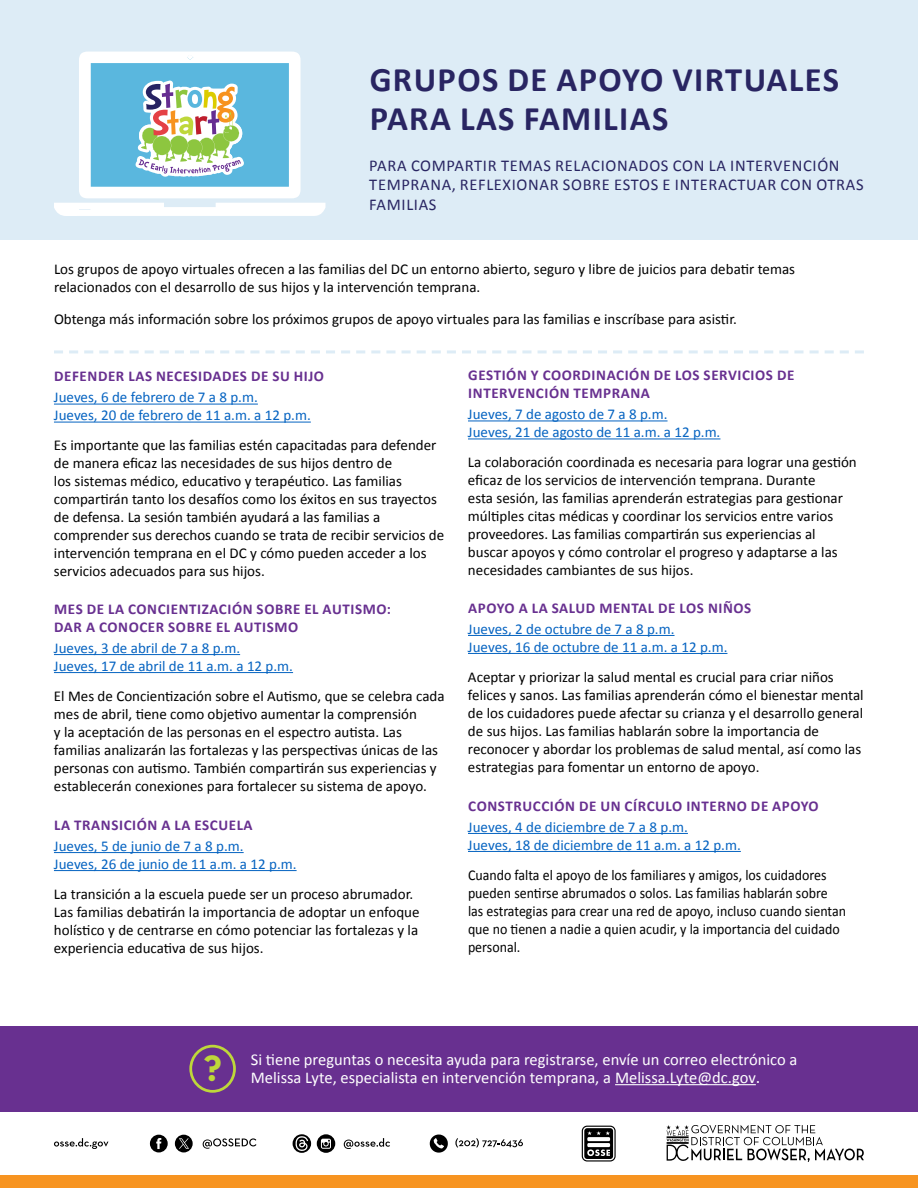
<style>
.page{position:relative;width:918px;height:1188px;background:#fff}
.page>*{position:absolute;margin:0;border:0;box-sizing:border-box;transform-origin:0 0}
.t1{font:700 37.5px "Neutra Text";color:#bed73a}
.t2{font:700 34.5px/39px "Calibri";letter-spacing:.04em;color:#292562}
.t3{font:16.5px/18px "Calibri";color:#fff}
.t4{font:16.5px/19.6px "Calibri";letter-spacing:.04em;color:#292562}
.t5{font:15px/18px "Calibri";color:#000}
.t6{font:15px/18px "Calibri";color:#0563c1}
.t7{font:700 15px/18px "Calibri";letter-spacing:.04em;color:#683090}
.t8{font:15px/18px "Calibri";color:#000;scale:.93 1}
.s1{font-size:18px}
</style>
<div class="page">
<div style="left:0;top:0;width:918px;height:240px;background:#ddecf6"></div>
<div style="left:0;top:1175px;width:918px;height:13px;background:#f79421"></div>
<svg style="left:150px;top:1135px;width:18px;height:17px"></svg>
<svg style="left:203px;top:1138px;width:53px;height:11px"></svg>
<svg style="left:54px;top:1138px;width:54px;height:11px"></svg>
<svg style="left:430px;top:1135px;width:18px;height:18px"></svg>
<svg style="left:455px;top:1138px;width:68px;height:10px"></svg>
<svg style="left:667px;top:1125px;width:197px;height:37px"></svg>
<svg style="left:582px;top:1126px;width:34px;height:36px"></svg>
<svg style="left:175px;top:1135px;width:18px;height:17px"></svg>
<svg style="left:344px;top:1138px;width:46px;height:11px"></svg>
<svg style="left:317px;top:1134px;width:18px;height:19px"></svg>
<svg style="left:293px;top:1134px;width:18px;height:19px"></svg>
<div style="left:0;top:1026px;width:918px;height:86px;background:#683090"></div>
<svg style="left:54px;top:52px;width:272px;height:164px"></svg>
<svg style="left:54px;top:350px;width:810px;height:3px"></svg>
<hr style="left:54px;top:404px;width:204px;height:1px;background:#0563c1">
<hr style="left:54px;top:422px;width:257px;height:1px;background:#0563c1">
<hr style="left:54px;top:654px;width:186px;height:1px;background:#0563c1">
<hr style="left:54px;top:672px;width:239px;height:1px;background:#0563c1">
<hr style="left:54px;top:852px;width:190px;height:1px;background:#0563c1">
<hr style="left:54px;top:870px;width:243px;height:1px;background:#0563c1">
<hr style="left:468px;top:420px;width:200px;height:1px;background:#0563c1">
<hr style="left:468px;top:438px;width:252px;height:1px;background:#0563c1">
<hr style="left:468px;top:635px;width:207px;height:1px;background:#0563c1">
<hr style="left:468px;top:653px;width:259px;height:1px;background:#0563c1">
<hr style="left:468px;top:833px;width:220px;height:1px;background:#0563c1">
<hr style="left:468px;top:851px;width:273px;height:1px;background:#0563c1">
<div style="left:189px;top:1045px;width:47px;height:48px;border:3px solid #bed73a;border-radius:50%"></div>
<hr style="left:615px;top:1084px;width:141px;height:1px;background:#fff">
<h2 class="t2" style="left:370px;top:60px;width:471px">GRUPOS DE APOYO VIRTUALES<br>PARA LAS FAMILIAS</h2>
<p class="t4" style="left:369px;top:156px;width:496px">PARA COMPARTIR TEMAS RELACIONADOS CON LA INTERVENCIÓN<br>TEMPRANA, REFLEXIONAR SOBRE ESTOS E INTERACTUAR CON OTRAS<br>FAMILIAS</p>
<p class="t5" style="left:54px;top:260px;width:743px">Los grupos de apoyo virtuales ofrecen a las familias del DC un entorno abierto, seguro y libre de juicios para debatir temas relacionados con el desarrollo de sus hijos y la intervención temprana.</p>
<p class="t5" style="left:54px;top:310px;width:684px">Obtenga más información sobre los próximos grupos de apoyo virtuales para las familias e inscríbase para asistir.</p>
<p class="t7" style="left:54px;top:367px;width:271px">DEFENDER LAS NECESIDADES DE SU HIJO</p>
<p class="t6" style="left:54px;top:388px;width:258px">Jueves, 6 de febrero de 7 a 8 p.m.<br>Jueves, 20 de febrero de 11 a.m. a 12 p.m.</p>
<p class="t5" style="left:54px;top:436px;width:392px">Es importante que las familias estén capacitadas para defender de manera eficaz las necesidades de sus hijos dentro de<br>los sistemas médico, educativo y terapéutico. Las familias compartirán tanto los desafíos como los éxitos en sus trayectos de defensa. La sesión también ayudará a las familias a comprender sus derechos cuando se trata de recibir servicios de intervención temprana en el DC y cómo pueden acceder a los servicios adecuados para sus hijos.</p>
<p class="t7" style="left:54px;top:600px;width:338px">MES DE LA CONCIENTIZACIÓN SOBRE EL AUTISMO:<br>DAR A CONOCER SOBRE EL AUTISMO</p>
<p class="t6" style="left:54px;top:639px;width:241px">Jueves, 3 de abril de 7 a 8 p.m.<br>Jueves, 17 de abril de 11 a.m. a 12 p.m.</p>
<p class="t5" style="left:54px;top:687px;width:392px">El Mes de Concientización sobre el Autismo, que se celebra cada mes de abril, tiene como objetivo aumentar la comprensión<br>y la aceptación de las personas en el espectro autista. Las familias analizarán las fortalezas y las perspectivas únicas de las personas con autismo. También compartirán sus experiencias y establecerán conexiones para fortalecer su sistema de apoyo.</p>
<p class="t7" style="left:54px;top:816px;width:200px">LA TRANSICIÓN A LA ESCUELA</p>
<p class="t6" style="left:54px;top:837px;width:244px">Jueves, 5 de junio de 7 a 8 p.m.<br>Jueves, 26 de junio de 11 a.m. a 12 p.m.</p>
<p class="t5" style="left:54px;top:885px;width:367px">La transición a la escuela puede ser un proceso abrumador.<br>Las familias debatirán la importancia de adoptar un enfoque holístico y de centrarse en cómo potenciar las fortalezas y la experiencia educativa de sus hijos.</p>
<p class="t7" style="left:468px;top:366px;width:328px">GESTIÓN Y COORDINACIÓN DE LOS SERVICIOS DE<br>INTERVENCIÓN TEMPRANA</p>
<p class="t6" style="left:468px;top:405px;width:254px">Jueves, 7 de agosto de 7 a 8 p.m.<br>Jueves, 21 de agosto de 11 a.m. a 12 p.m.</p>
<p class="t5" style="left:468px;top:453px;width:390px">La colaboración coordinada es necesaria para lograr una gestión eficaz de los servicios de intervención temprana. Durante<br>esta sesión, las familias aprenderán estrategias para gestionar múltiples citas médicas y coordinar los servicios entre varios proveedores. Las familias compartirán sus experiencias al buscar apoyos y cómo controlar el progreso y adaptarse a las necesidades cambiantes de sus hijos.</p>
<p class="t7" style="left:468px;top:599px;width:285px">APOYO A LA SALUD MENTAL DE LOS NIÑOS</p>
<p class="t6" style="left:468px;top:620px;width:261px">Jueves, 2 de octubre de 7 a 8 p.m.<br>Jueves, 16 de octubre de 11 a.m. a 12 p.m.</p>
<p class="t5" style="left:468px;top:668px;width:397px">Aceptar y priorizar la salud mental es crucial para criar niños felices y sanos. Las familias aprenderán cómo el bienestar mental de los cuidadores puede afectar su crianza y el desarrollo general de sus hijos. Las familias hablarán sobre la importancia de reconocer y abordar los problemas de salud mental, así como las estrategias para fomentar un entorno de apoyo.</p>
<p class="t7" style="left:468px;top:797px;width:352px">CONSTRUCCIÓN DE UN CÍRCULO INTERNO DE APOYO</p>
<p class="t6" style="left:468px;top:818px;width:274px">Jueves, 4 de diciembre de 7 a 8 p.m.<br>Jueves, 18 de diciembre de 11 a.m. a 12 p.m.</p>
<p class="t8" style="left:468px;top:866px;width:408px">Cuando falta el apoyo de los familiares y amigos, los cuidadores pueden sentirse abrumados o solos. Las familias hablarán sobre las estrategias para crear una red de apoyo, incluso cuando sientan que no tienen a nadie a quien acudir, y la importancia del cuidado personal.</p>
<h1 class="t1" style="left:203px;top:1045px;width:21px">?</h1>
<p class="t3" style="left:251px;top:1050px;width:548px">Si tiene preguntas o necesita ayuda para registrarse, envíe un correo electrónico a<br>Melissa Lyte, especialista en intervención temprana, a Melissa.Lyte@dc.gov<span class="s1">.</span></p>
</div>
